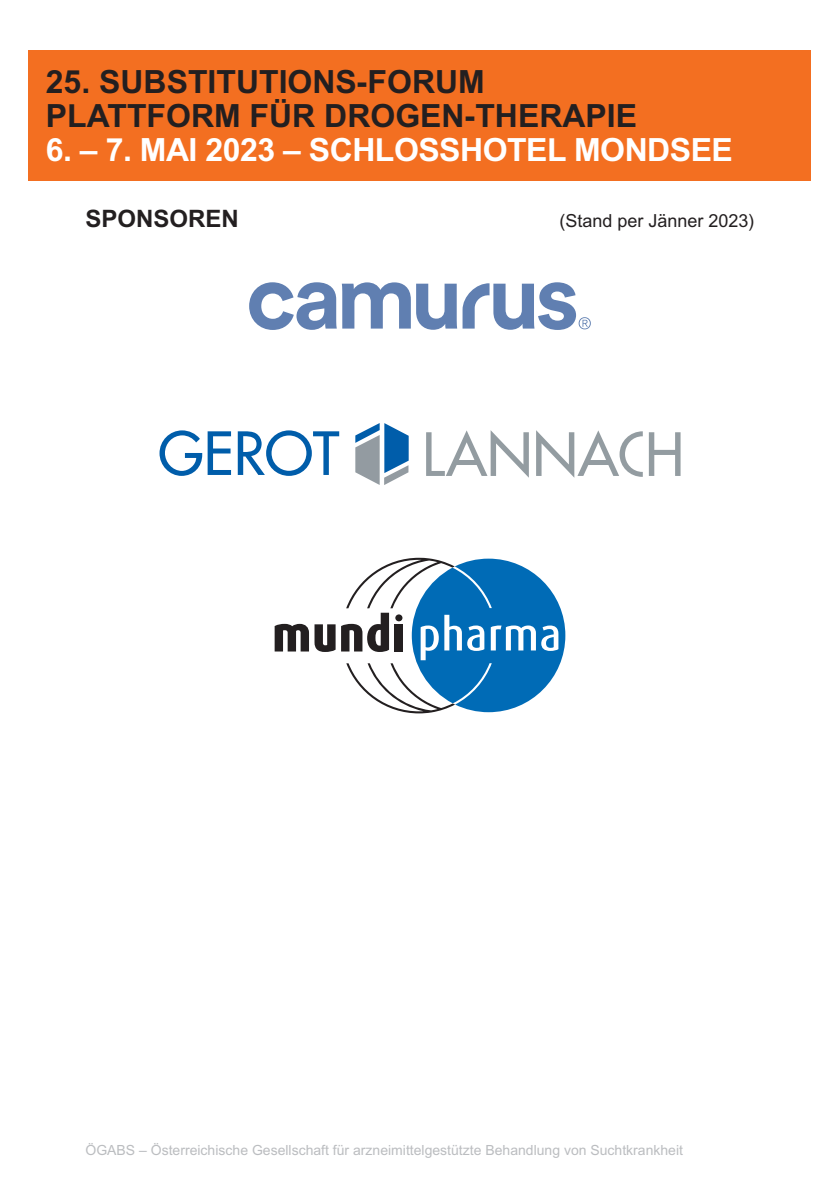
<style>
.page{position:relative;width:840px;height:1190px;background:#fff}
.page>*{position:absolute;margin:0;border:0;box-sizing:border-box;transform-origin:0 0}
.t1{font:700 32px/34px "Arial";color:#231f20}
.t2{font:700 32px "Arial";letter-spacing:-.015em;color:#fff}
.t3{font:700 24px "Arial";color:#231f20}
.t4{font:18px "Arial";color:#231f20}
.t5{font:14px "Arial";color:#bbbdc0}
</style>
<div class="page">
<svg style="left:249px;top:282px;width:208px;height:48px"></svg>
<svg style="left:463px;top:282px;width:128px;height:48px"></svg>
<svg style="left:426px;top:430px;width:103px;height:48px"></svg>
<svg style="left:536px;top:430px;width:107px;height:48px"></svg>
<svg style="left:649px;top:432px;width:32px;height:44px"></svg>
<svg style="left:160px;top:430px;width:42px;height:46px"></svg>
<svg style="left:208px;top:431px;width:23px;height:44px"></svg>
<svg style="left:238px;top:430px;width:101px;height:46px"></svg>
<svg style="left:355px;top:423px;width:54px;height:62px"></svg>
<svg style="left:275px;top:624px;width:34px;height:28px"></svg>
<svg style="left:315px;top:558px;width:250px;height:155px"></svg>
<div style="left:29px;top:51px;width:782px;height:130px;background:#f36f21"></div>
<h1 class="t1" style="left:46px;top:68px;width:593px">25. SUBSTITUTIONS-FORUM<br>PLATTFORM FÜR DROGEN-THERAPIE</h1>
<h1 class="t2" style="left:46px;top:138px;width:689px">6. – 7. MAI 2023 – SCHLOSSHOTEL MONDSEE</h1>
<h2 class="t3" style="left:86px;top:209px;width:155px">SPONSOREN</h2>
<p class="t4" style="left:559px;top:214px;width:197px">(Stand per Jänner 2023)</p>
<p class="t5" style="left:86px;top:1145px;width:599px">ÖGABS – Österreichische Gesellschaft für arzneimittelgestützte Behandlung von Suchtkrankheit</p>
</div>
